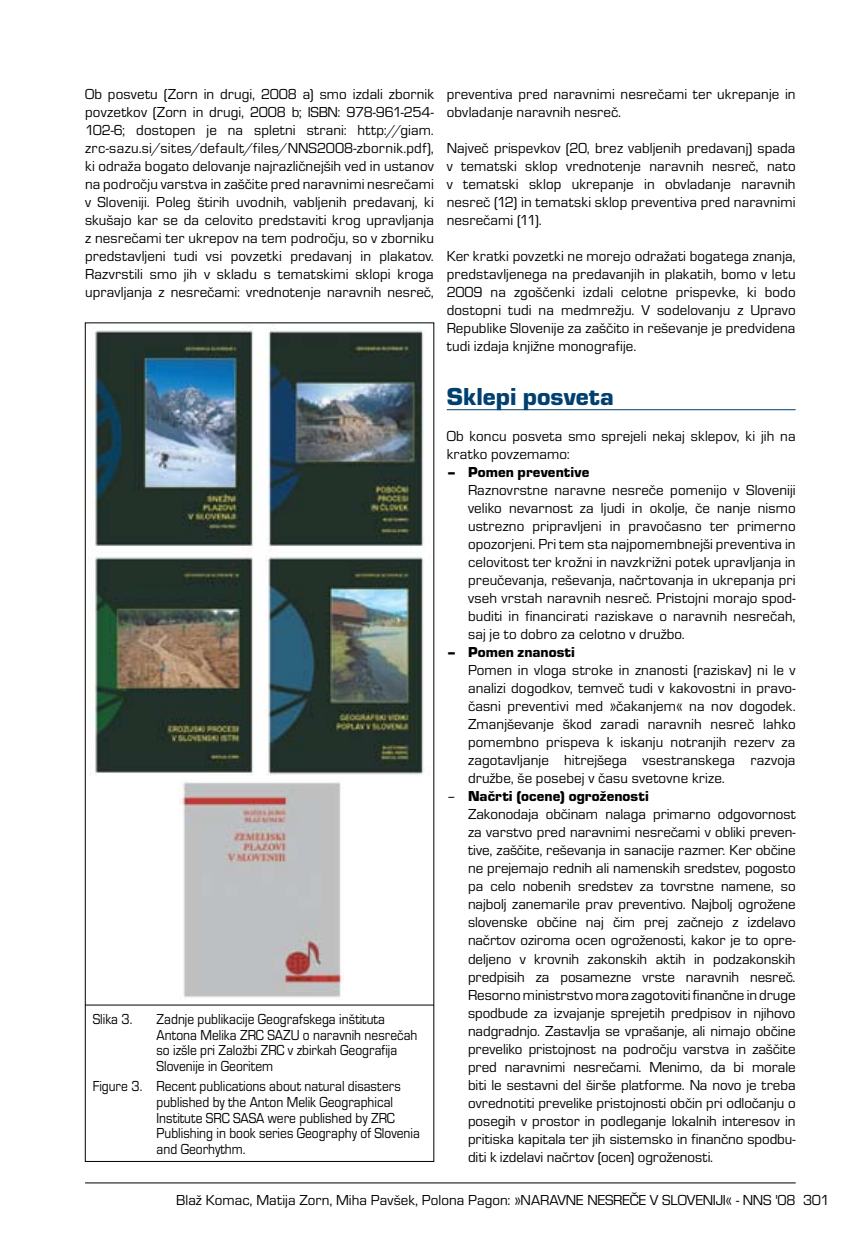
<style>
.page{position:relative;width:851px;height:1234px;background:#fff}
.page>*{position:absolute;margin:0;border:0;box-sizing:border-box;transform-origin:0 0}
.t1{font:25.5px "Eurostile TEE Blac";color:#004071}
.t2{font:15px/18px "Eurostile TEE";color:#000;text-align:justify}
.t3{font:15px/15.8px "Eurostile TEE";color:#000;scale:.9 1}
.t4{font:15px "Eurostile TEE Blac";letter-spacing:.005em;color:#000}
.s1{font-family:"Eurostile TEE"}
</style>
<div class="page">
<hr style="left:85px;top:1182px;width:710px;height:1px;background:#000">
<hr style="left:446px;top:409px;width:349px;height:1px;background:#004071">
<img style="left:90px;top:330px;width:334px;height:445px">
<img style="left:179px;top:781px;width:165px;height:217px">
<hr style="left:85px;top:1004px;width:349px;height:1px;background:#000">
<p class="t2" style="left:85px;top:85px;width:350px">Ob posvetu (Zorn in drugi, 2008 a) smo izdali zbornik povzetkov (Zorn in drugi, 2008 b; ISBN: 978-961-254- 102-6; dostopen je na spletni strani: http://giam. zrc-sazu.si/sites/default/files/NNS2008-zbornik.pdf), ki odraža bogato delovanje najrazličnejših ved in ustanov na področju varstva in zaščite pred naravnimi nesrečami v Sloveniji. Poleg štirih uvodnih, vabljenih predavanj, ki skušajo kar se da celovito predstaviti krog upravljanja z nesrečami ter ukrepov na tem področju, so v zborniku predstavljeni tudi vsi povzetki predavanj in plakatov.<br>Razvrstili smo jih v skladu s tematskimi sklopi kroga upravljanja z nesrečami: vrednotenje naravnih nesreč,</p>
<p class="t2" style="left:446px;top:85px;width:350px">preventiva pred naravnimi nesrečami ter ukrepanje in obvladanje naravnih nesreč.</p>
<p class="t2" style="left:446px;top:139px;width:350px">Največ prispevkov (20, brez vabljenih predavanj) spada v tematski sklop vrednotenje naravnih nesreč, nato v tematski sklop ukrepanje in obvladanje naravnih nesreč (12) in tematski sklop preventiva pred naravnimi nesrečami (11).</p>
<p class="t2" style="left:446px;top:247px;width:350px">Ker kratki povzetki ne morejo odražati bogatega znanja, predstavljenega na predavanjih in plakatih, bomo v letu 2009 na zgoščenki izdali celotne prispevke, ki bodo dostopni tudi na medmrežju. V sodelovanju z Upravo Republike Slovenije za zaščito in reševanje je predvidena tudi izdaja knjižne monografije.</p>
<h1 class="t1" style="left:446px;top:382px;width:168px">Sklepi posveta</h1>
<p class="t2" style="left:446px;top:427px;width:350px">Ob koncu posveta smo sprejeli nekaj sklepov, ki jih na kratko povzemamo:</p>
<p class="t4" style="left:446px;top:464px;width:144px">– Pomen preventive</p>
<p class="t2" style="left:468px;top:481px;width:329px">Raznovrstne naravne nesreče pomenijo v Sloveniji veliko nevarnost za ljudi in okolje, če nanje nismo ustrezno pripravljeni in pravočasno ter primerno opozorjeni. Pri tem sta najpomembnejši preventiva in celovitost ter krožni in navzkrižni potek upravljanja in preučevanja, reševanja, načrtovanja in ukrepanja pri vseh vrstah naravnih nesreč. Pristojni morajo spod&shy;buditi in financirati raziskave o naravnih nesrečah, saj je to dobro za celotno v družbo.</p>
<p class="t4" style="left:446px;top:644px;width:130px">– Pomen znanosti</p>
<p class="t2" style="left:468px;top:661px;width:329px">Pomen in vloga stroke in znanosti (raziskav) ni le v analizi dogodkov, temveč tudi v kakovostni in pravo&shy;časni preventivi med »čakanjem« na nov dogodek.<br>Zmanjševanje škod zaradi naravnih nesreč lahko pomembno prispeva k iskanju notranjih rezerv za zagotavljanje hitrejšega vsestranskega razvoja družbe, še posebej v času svetovne krize.</p>
<p class="t4" style="left:446px;top:788px;width:203px"><span class="s1">–</span> Načrti (ocene) ogroženosti</p>
<p class="t2" style="left:468px;top:805px;width:329px">Zakonodaja občinam nalaga primarno odgovornost za varstvo pred naravnimi nesrečami v obliki preven&shy;tive, zaščite, reševanja in sanacije razmer. Ker občine ne prejemajo rednih ali namenskih sredstev, pogosto pa celo nobenih sredstev za tovrstne namene, so najbolj zanemarile prav preventivo. Najbolj ogrožene slovenske občine naj čim prej začnejo z izdelavo načrtov oziroma ocen ogroženosti, kakor je to opre&shy;deljeno v krovnih zakonskih aktih in podzakonskih predpisih za posamezne vrste naravnih nesreč.<br>Resorno ministrstvo mora zagotoviti finančne in druge spodbude za izvajanje sprejetih predpisov in njihovo nadgradnjo. Zastavlja se vprašanje, ali nimajo občine preveliko pristojnost na področju varstva in zaščite pred naravnimi nesrečami. Menimo, da bi morale biti le sestavni del širše platforme. Na novo je treba ovrednotiti prevelike pristojnosti občin pri odločanju o posegih v prostor in podleganje lokalnih interesov in pritiska kapitala ter jih sistemsko in finančno spodbu&shy;diti k izdelavi načrtov (ocen) ogroženosti.</p>
<p class="t3" style="left:93px;top:1011px;width:46px">Slika 3.</p>
<p class="t3" style="left:156px;top:1011px;width:291px">Zadnje publikacije Geografskega inštituta Antona Melika ZRC SAZU o naravnih nesrečah so izšle pri Založbi ZRC v zbirkah Geografija Slovenije in Georitem</p>
<p class="t3" style="left:156px;top:1078px;width:294px;text-indent:-64px">Figure 3. Recent publications about natural disasters published by the Anton Melik Geographical Institute SRC SASA were published by ZRC Publishing in book series Geography of Slovenia and Georhythm.</p>
<p class="t2" style="left:176px;top:1190px;width:620px">Blaž Komac, Matija Zorn, Miha Pavšek, Polona Pagon: »NARAVNE NESREČE V SLOVENIJI« - NNS '08</p>
<p class="t2" style="left:803px;top:1190px;width:28px">301</p>
</div>
